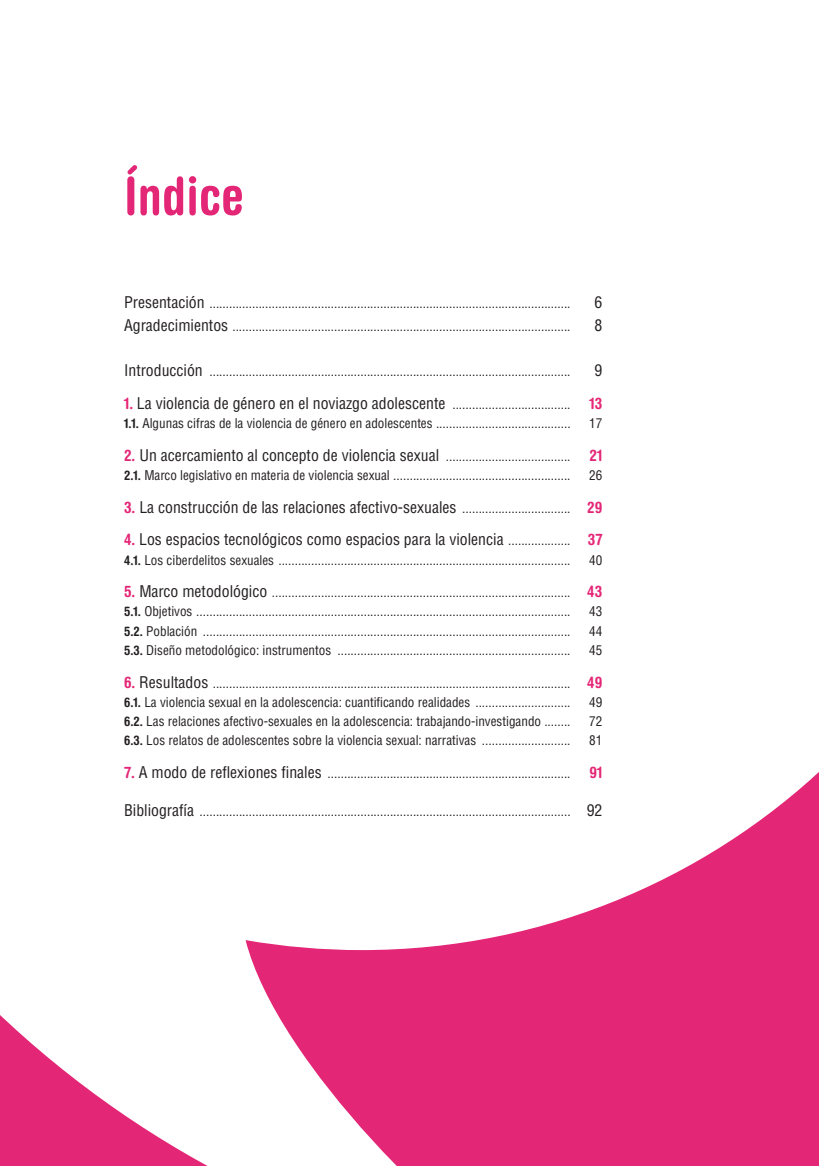
<style>
.page{position:relative;width:819px;height:1166px;background:#fff}
.page>*{position:absolute;margin:0;border:0;box-sizing:border-box;transform-origin:0 0}
.t1{font:700 condensed 52.5px "Helvetica Rounded";color:#e42676}
.t2{font:condensed 15.75px "Helvetica";color:#231f20}
.t3{font:700 condensed 15.75px "Helvetica Rounded";color:#e42676}
.t4{font:condensed 13.12px "Helvetica";color:#231f20}
.s1{font-size:15.75px}
.s2{font-family:"Helvetica Rounded";font-weight:700;color:#e42676}
.s3{font-size:13.12px}
.s4{font-family:"Helvetica Rounded";font-weight:700}
.s5{font-family:"Helvetica Rounded";font-weight:700;font-size:15.75px;color:#e42676}
</style>
<div class="page">
<svg style="left:0;top:772px;width:819px;height:394px"></svg>
<p class="t1" style="left:124px;top:164px;width:121px">Índice</p>
<p class="t4" style="left:124px;top:295px;width:448px"><span class="s1">Presentación</span> ..............................................................................................................</p>
<p class="t4" style="left:124px;top:317px;width:448px"><span class="s1">Agradecimientos</span> .......................................................................................................</p>
<p class="t4" style="left:124px;top:363px;width:448px"><span class="s1">Introducción</span> ..............................................................................................................</p>
<p class="t2" style="left:124px;top:393px;width:448px"><span class="s2">1.</span> La violencia de género en el noviazgo adolescente <span class="s3">....................................</span></p>
<p class="t4" style="left:124px;top:415px;width:448px"><span class="s4">1.1.</span> Algunas cifras de la violencia de género en adolescentes .........................................</p>
<p class="t2" style="left:124px;top:445px;width:448px"><span class="s2">2.</span> Un acercamiento al concepto de violencia sexual <span class="s3">......................................</span></p>
<p class="t4" style="left:124px;top:467px;width:448px"><span class="s4">2.1.</span> Marco legislativo en materia de violencia sexual ......................................................</p>
<p class="t2" style="left:124px;top:497px;width:448px"><span class="s2">3.</span> La construcción de las relaciones afectivo-sexuales <span class="s3">.................................</span></p>
<p class="t2" style="left:124px;top:530px;width:448px"><span class="s2">4.</span> Los espacios tecnológicos como espacios para la violencia <span class="s3">...................</span></p>
<p class="t4" style="left:124px;top:551px;width:448px"><span class="s4">4.1.</span> Los ciberdelitos sexuales .........................................................................................</p>
<p class="t4" style="left:124px;top:584px;width:448px"><span class="s5">5.</span> <span class="s1">Marco metodológico</span> ...........................................................................................</p>
<p class="t4" style="left:124px;top:603px;width:448px"><span class="s4">5.1.</span> Objetivos ..................................................................................................................</p>
<p class="t4" style="left:124px;top:623px;width:448px"><span class="s4">5.2.</span> Población ................................................................................................................</p>
<p class="t4" style="left:124px;top:642px;width:448px"><span class="s4">5.3.</span> Diseño metodológico: instrumentos .......................................................................</p>
<p class="t4" style="left:124px;top:675px;width:448px"><span class="s5">6.</span> <span class="s1">Resultados</span> .............................................................................................................</p>
<p class="t4" style="left:124px;top:694px;width:448px"><span class="s4">6.1.</span> La violencia sexual en la adolescencia: cuantificando realidades .............................</p>
<p class="t4" style="left:124px;top:713px;width:448px"><span class="s4">6.2.</span> Las relaciones afectivo-sexuales en la adolescencia: trabajando-investigando ........</p>
<p class="t4" style="left:124px;top:732px;width:448px"><span class="s4">6.3.</span> Los relatos de adolescentes sobre la violencia sexual: narrativas ...........................</p>
<p class="t4" style="left:124px;top:765px;width:448px"><span class="s5">7.</span> <span class="s1">A modo de reflexiones finales</span> ..........................................................................</p>
<p class="t4" style="left:124px;top:803px;width:448px"><span class="s1">Bibliografía</span> .................................................................................................................</p>
<p class="t2" style="left:594px;top:292px;width:9px">6</p>
<p class="t2" style="left:594px;top:315px;width:9px">8</p>
<p class="t2" style="left:594px;top:360px;width:9px">9</p>
<p class="t3" style="left:589px;top:393px;width:14px">13</p>
<p class="t4" style="left:589px;top:415px;width:15px">17</p>
<p class="t3" style="left:589px;top:445px;width:14px">21</p>
<p class="t4" style="left:589px;top:467px;width:15px">26</p>
<p class="t3" style="left:587px;top:497px;width:17px">29</p>
<p class="t3" style="left:588px;top:530px;width:16px">37</p>
<p class="t4" style="left:589px;top:551px;width:15px">40</p>
<p class="t3" style="left:587px;top:582px;width:17px">43</p>
<p class="t4" style="left:589px;top:603px;width:15px">43</p>
<p class="t4" style="left:589px;top:623px;width:15px">44</p>
<p class="t4" style="left:589px;top:642px;width:15px">45</p>
<p class="t3" style="left:587px;top:672px;width:17px">49</p>
<p class="t4" style="left:589px;top:694px;width:15px">49</p>
<p class="t4" style="left:589px;top:713px;width:15px">72</p>
<p class="t4" style="left:589px;top:732px;width:15px">81</p>
<p class="t3" style="left:589px;top:763px;width:14px">91</p>
<p class="t2" style="left:586px;top:800px;width:17px">92</p>
</div>
